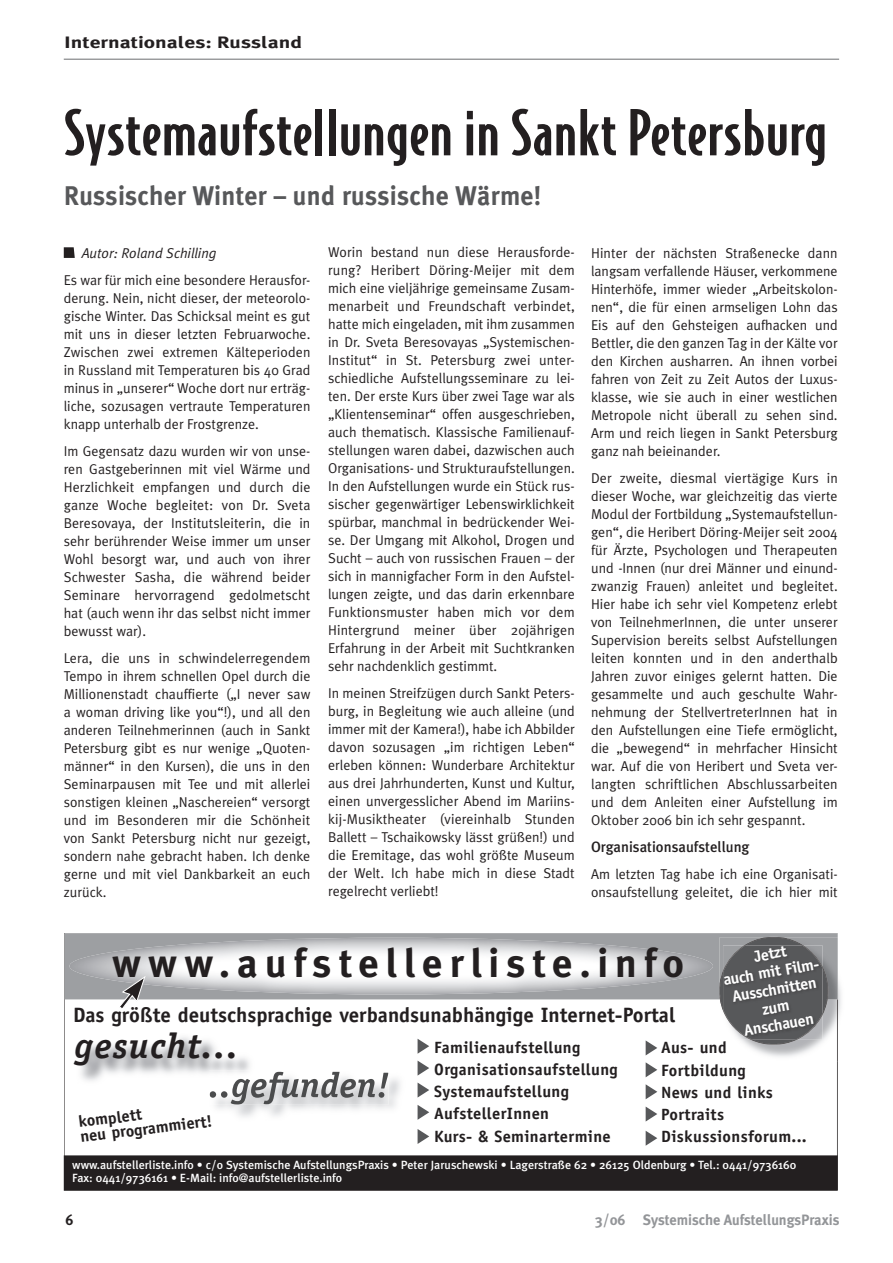
<style>
.page{position:relative;width:893px;height:1263px;background:#fff}
.page>*{position:absolute;margin:0;border:0;box-sizing:border-box;transform-origin:0 0}
.t1{font:500 60px "Bodega Sans";letter-spacing:.01em;color:#231f20;scale:1.1 1}
.t2{font:700 40.05px "Meta";letter-spacing:.18em;color:#231f20}
.t3{font:italic 700 35.7px "Officina Serif";letter-spacing:.035em;color:#231f20}
.t4{font:700 27px "Meta Plus";letter-spacing:.01em;color:#57585a;scale:.95 1}
.t5{font:700 20.85px "Officina Sans";color:#231f20}
.t6{font:700 16.5px "Meta Plus";color:#231f20;scale:1.3 1}
.t7{font:700 16.35px/22.2px "Officina Sans";letter-spacing:.02em;color:#231f20}
.t8{font:700 16.05px/17.9px "Officina Sans";color:#fff;text-align:center}
.t9{font:700 15px "Meta Plus";letter-spacing:-.005em;color:#939598;scale:.96 1}
.t10{font:500 15px "Meta Plus";color:#231f20}
.t11{font:700 15px "Meta Plus";color:#231f20;scale:.96 1}
.t12{font:14.25px/18px "Meta Plus Normal";color:#231f20;text-align:justify}
.t13{font:italic 14.25px "Meta Plus Normal";color:#231f20}
.t14{font:500 11.85px/13.4px "Meta Plus";color:#fff}
</style>
<div class="page">
<svg style="left:64px;top:247px;width:11px;height:11px"></svg>
<hr style="left:64px;top:59px;width:775px;height:1px;background:#6c6d70">
<svg style="left:64px;top:999px;width:774px;height:156px"></svg>
<img style="left:209px;top:1070px;width:197px;height:52px">
<img style="left:210px;top:1071px;width:178px;height:34px">
<svg style="left:64px;top:933px;width:774px;height:66px;fill:#9d9fa2"></svg>
<img style="left:76px;top:1033px;width:178px;height:52px">
<img style="left:209px;top:1070px;width:45px;height:15px">
<img style="left:210px;top:1071px;width:44px;height:14px">
<img style="left:69px;top:938px;width:644px;height:56px;border-radius:50%">
<svg style="left:112px;top:975px;width:43px;height:37px"></svg>
<img style="left:720px;top:980px;width:121px;height:81px">
<img style="left:837px;top:999px;width:1px;height:62px">
<img style="left:828px;top:937px;width:10px;height:62px">
<svg style="left:719px;top:937px;width:109px;height:107px"></svg>
<div style="left:64px;top:1155px;width:774px;height:36px;background:#231f20"></div>
<svg style="left:418px;top:1039px;width:11px;height:15px"></svg>
<svg style="left:418px;top:1060px;width:11px;height:15px"></svg>
<svg style="left:418px;top:1082px;width:11px;height:15px"></svg>
<svg style="left:418px;top:1105px;width:11px;height:15px"></svg>
<svg style="left:418px;top:1129px;width:11px;height:15px"></svg>
<svg style="left:646px;top:1040px;width:11px;height:15px"></svg>
<svg style="left:646px;top:1062px;width:11px;height:15px"></svg>
<svg style="left:646px;top:1084px;width:11px;height:15px"></svg>
<svg style="left:646px;top:1106px;width:11px;height:15px"></svg>
<svg style="left:646px;top:1131px;width:11px;height:15px"></svg>
<img style="left:723px;top:972px;width:99px;height:38px">
<img style="left:723px;top:945px;width:99px;height:27px">
<img style="left:723px;top:1010px;width:99px;height:30px">
<p class="t6" style="left:64px;top:33px;width:185px">Internationales: Russland</p>
<h1 class="t1" style="left:64px;top:97px;width:695px">Systemaufstellungen in Sankt Petersburg</h1>
<h3 class="t4" style="left:64px;top:180px;width:504px">Russischer Winter – und russische Wärme!</h3>
<p class="t13" style="left:82px;top:245px;width:137px">Autor: Roland Schilling</p>
<p class="t12" style="left:64px;top:271px;width:248px">Es war für mich eine besondere Herausfor&shy;derung. Nein, nicht dieser, der meteorolo&shy;gische Winter. Das Schicksal meint es gut mit uns in dieser letzten Februarwoche.<br>Zwischen zwei extremen Kälteperioden in Russland mit Temperaturen bis 40 Grad minus in „unserer“ Woche dort nur erträg&shy;liche, sozusagen vertraute Temperaturen knapp unterhalb der Frostgrenze.</p>
<p class="t12" style="left:64px;top:442px;width:248px">Im Gegensatz dazu wurden wir von unse&shy;ren Gastgeberinnen mit viel Wärme und Herzlichkeit empfangen und durch die ganze Woche begleitet: von Dr. Sveta Beresovaya, der Institutsleiterin, die in sehr berührender Weise immer um unser Wohl besorgt war, und auch von ihrer Schwester Sasha, die während beider Seminare hervorragend gedolmetscht hat (auch wenn ihr das selbst nicht immer bewusst war).</p>
<p class="t12" style="left:64px;top:649px;width:248px">Lera, die uns in schwindelerregendem Tempo in ihrem schnellen Opel durch die Millionenstadt chauffierte („I never saw a woman driving like you“!), und all den anderen Teilnehmerinnen (auch in Sankt Petersburg gibt es nur wenige „Quoten&shy;männer“ in den Kursen), die uns in den Seminarpausen mit Tee und mit allerlei sonstigen kleinen „Naschereien“ versorgt und im Besonderen mir die Schönheit von Sankt Petersburg nicht nur gezeigt, sondern nahe gebracht haben. Ich denke gerne und mit viel Dankbarkeit an euch zurück.</p>
<p class="t12" style="left:328px;top:243px;width:248px">Worin bestand nun diese Herausforde&shy;rung? Heribert Döring-Meijer mit dem mich eine vieljährige gemeinsame Zusam&shy;menarbeit und Freundschaft verbindet, hatte mich eingeladen, mit ihm zusammen in Dr. Sveta Beresovayas „Systemischen-Institut“ in St. Petersburg zwei unter&shy;schiedliche Aufstellungsseminare zu lei&shy;ten. Der erste Kurs über zwei Tage war als „Klientenseminar“ offen ausgeschrieben, auch thematisch. Klassische Familienauf&shy;stellungen waren dabei, dazwischen auch Organisations- und Strukturaufstellungen.<br>In den Aufstellungen wurde ein Stück rus&shy;sischer gegenwärtiger Lebenswirklichkeit spürbar, manchmal in bedrückender Wei&shy;se. Der Umgang mit Alkohol, Drogen und Sucht – auch von russischen Frauen – der sich in mannigfacher Form in den Aufstel&shy;lungen zeigte, und das darin erkennbare Funktionsmuster haben mich vor dem Hintergrund meiner über 20jährigen Erfahrung in der Arbeit mit Suchtkranken sehr nachdenklich gestimmt.</p>
<p class="t12" style="left:328px;top:684px;width:248px">In meinen Streifzügen durch Sankt Peters&shy;burg, in Begleitung wie auch alleine (und immer mit der Kamera!), habe ich Abbilder davon sozusagen „im richtigen Leben“ erleben können: Wunderbare Architektur aus drei Jahrhunderten, Kunst und Kultur, einen unvergesslicher Abend im Mariins&shy;kij-Musiktheater (viereinhalb Stunden Ballett – Tschaikowsky lässt grüßen!) und die Eremitage, das wohl größte Museum der Welt. Ich habe mich in diese Stadt regelrecht verliebt!</p>
<p class="t12" style="left:591px;top:244px;width:248px">Hinter der nächsten Straßenecke dann langsam verfallende Häuser, verkommene Hinterhöfe, immer wieder „Arbeitskolon&shy;nen“, die für einen armseligen Lohn das Eis auf den Gehsteigen aufhacken und Bettler, die den ganzen Tag in der Kälte vor den Kirchen ausharren. An ihnen vorbei fahren von Zeit zu Zeit Autos der Luxus&shy;klasse, wie sie auch in einer westlichen Metropole nicht überall zu sehen sind.<br>Arm und reich liegen in Sankt Petersburg ganz nah beieinander.</p>
<p class="t12" style="left:591px;top:469px;width:248px">Der zweite, diesmal viertägige Kurs in dieser Woche, war gleichzeitig das vierte Modul der Fortbildung „Systemaufstellun&shy;gen“, die Heribert Döring-Meijer seit 2004 für Ärzte, Psychologen und Therapeuten und -Innen (nur drei Männer und einund&shy;zwanzig Frauen) anleitet und begleitet.<br>Hier habe ich sehr viel Kompetenz erlebt von TeilnehmerInnen, die unter unserer Supervision bereits selbst Aufstellungen leiten konnten und in den anderthalb Jahren zuvor einiges gelernt hatten. Die gesammelte und auch geschulte Wahr&shy;nehmung der StellvertreterInnen hat in den Aufstellungen eine Tiefe ermöglicht, die „bewegend“ in mehrfacher Hinsicht war. Auf die von Heribert und Sveta ver&shy;langten schriftlichen Abschlussarbeiten und dem Anleiten einer Aufstellung im Oktober 2006 bin ich sehr gespannt.</p>
<p class="t10" style="left:591px;top:838px;width:160px">Organisationsaufstellung</p>
<p class="t12" style="left:591px;top:865px;width:248px">Am letzten Tag habe ich eine Organisati&shy;onsaufstellung geleitet, die ich hier mit</p>
<p class="t8" style="left:719px;top:953px;width:97px;rotate:-10deg">Jetzt<br>auch mit Film-<br>Ausschnitten zum<br>Anschauen</p>
<h2 class="t2" style="left:112px;top:940px;width:573px">www.aufstellerliste.info</h2>
<h3 class="t5" style="left:73px;top:1002px;width:604px">Das größte deutschsprachige verbandsunabhängige Internet-Portal</h3>
<h3 class="t3" style="left:74px;top:1024px;width:166px">gesucht...</h3>
<p class="t7" style="left:434px;top:1036px;width:185px">Familienaufstellung<br>Organisationsaufstellung<br>Systemaufstellung<br>AufstellerInnen<br>Kurs- &amp; Seminartermine</p>
<p class="t7" style="left:661px;top:1036px;width:147px">Aus- und<br>Fortbildung<br>News und links<br>Portraits<br>Diskussionsforum...</p>
<p class="t7" style="left:78px;top:1114px;width:134px;line-height:14.9px;rotate:-7deg">komplett<br>neu programmiert!</p>
<p class="t14" style="left:72px;top:1158px;width:726px">www.aufstellerliste.info • c/o Systemische AufstellungsPraxis • Peter Jaruschewski • Lagerstraße 62 • 26125 Oldenburg • Tel.: 0441/9736160<br>Fax: 0441/9736161 • E-Mail: info@aufstellerliste.info</p>
<p class="t11" style="left:66px;top:1211px;width:10px">6</p>
<p class="t9" style="left:596px;top:1211px;width:255px">3/06 Systemische AufstellungsPraxis</p>
</div>
